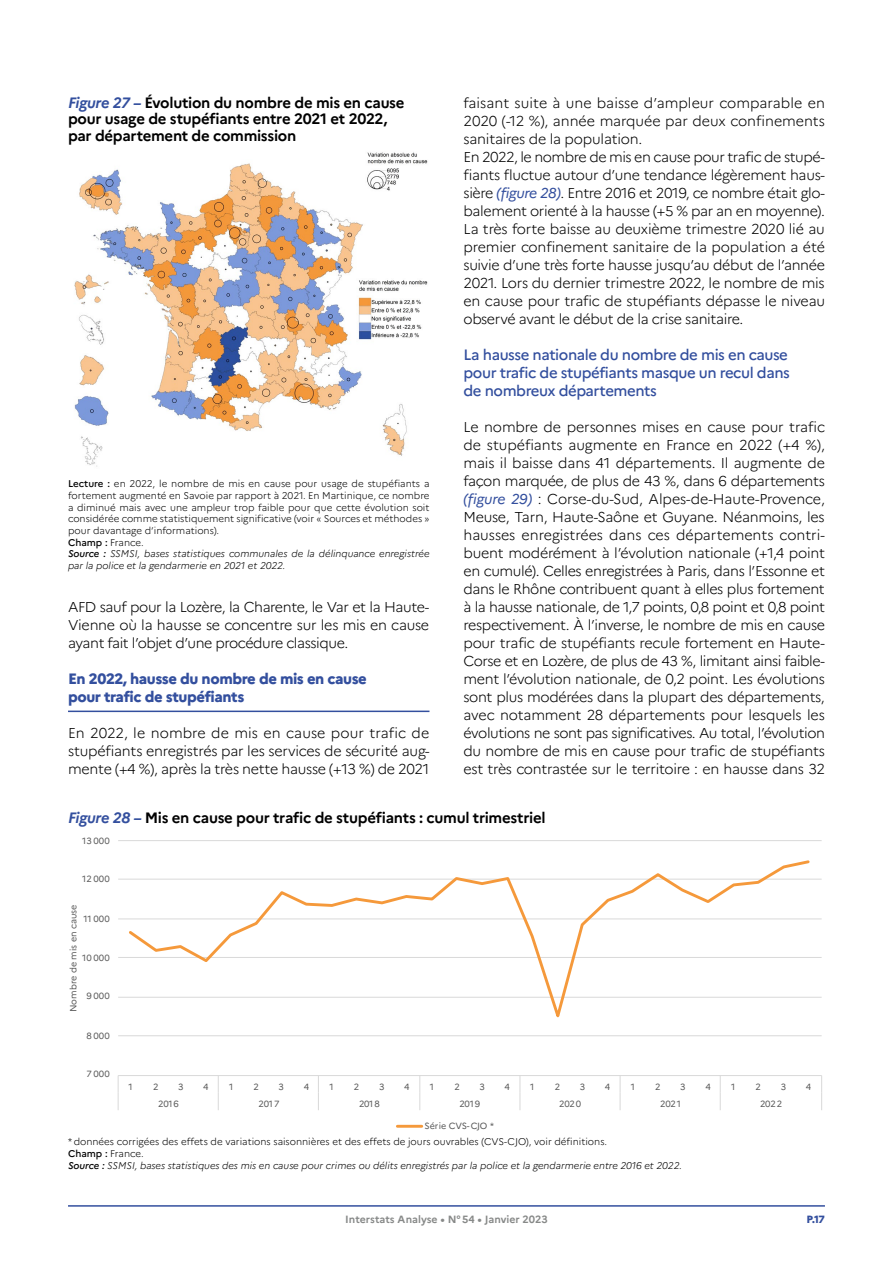
<style>
.page{position:relative;width:893px;height:1263px;background:#fff}
.page>*{position:absolute;margin:0;border:0;box-sizing:border-box;transform-origin:0 0}
.t1{font:700 15px/16.5px "Marianne";letter-spacing:-.02em;color:#000}
.t2{font:500 15px/18px "Marianne";letter-spacing:-.03em;color:#334f9e}
.t3{font:800 15px/18px "Marianne";letter-spacing:-.03em;color:#334f9e}
.t4{font:300 14.25px/18px "Marianne";letter-spacing:-.02em;color:#000;text-align:justify}
.t5{font:700 10.5px "Marianne";color:#878988}
.t6{font:800 10.5px "Marianne";color:#334f9e}
.t7{font:300 9.75px/11.7px "Marianne";color:#000}
.t8{font:9px "Marianne";color:#595959}
.t9{font:9px "Marianne";letter-spacing:-.02em;color:#595959}
.s1{font-style:italic;color:#334f9e}
.s2{font-weight:500}
.s3{font-weight:500;font-style:italic}
.s4{font-style:italic}
.s5{font-weight:400;font-style:italic;color:#334f9e}
</style>
<div class="page">
<hr style="left:68px;top:1205px;width:757px;height:2px;background:#334f9e">
<hr style="left:68px;top:711px;width:361px;height:1px;background:#334f9e">
<img style="left:74px;top:152px;width:354px;height:315px">
<hr style="left:118px;top:1035px;width:704px;height:1px;background:#d9d9d9">
<hr style="left:118px;top:997px;width:704px;height:1px;background:#d9d9d9">
<hr style="left:118px;top:957px;width:704px;height:1px;background:#d9d9d9">
<hr style="left:118px;top:918px;width:704px;height:1px;background:#d9d9d9">
<hr style="left:118px;top:879px;width:704px;height:1px;background:#d9d9d9">
<hr style="left:118px;top:840px;width:704px;height:1px;background:#d9d9d9">
<hr style="left:118px;top:1075px;width:704px;height:1px;background:#d9d9d9">
<svg style="left:118px;top:1076px;width:1px;height:34px"></svg>
<svg style="left:218px;top:1076px;width:1px;height:34px"></svg>
<svg style="left:318px;top:1076px;width:1px;height:34px"></svg>
<svg style="left:419px;top:1076px;width:1px;height:34px"></svg>
<svg style="left:519px;top:1076px;width:1px;height:34px"></svg>
<svg style="left:620px;top:1076px;width:1px;height:34px"></svg>
<svg style="left:720px;top:1076px;width:1px;height:34px"></svg>
<svg style="left:821px;top:1076px;width:1px;height:34px"></svg>
<svg style="left:126px;top:860px;width:686px;height:158px"></svg>
<hr style="left:397px;top:1125px;width:25px;height:3px;background:#f5993b">
<p class="t1" style="left:68px;top:94px;width:338px"><span class="s1">Figure 27 –</span> Évolution du nombre de mis en cause pour usage de stupéfiants entre 2021 et 2022, par département de commission</p>
<p class="t7" style="left:68px;top:478px;width:363px"><span class="s2">Lecture :</span> en 2022, le nombre de mis en cause pour usage de stupéfiants a fortement augmenté en Savoie par rapport à 2021. En Martinique, ce nombre a diminué mais avec une ampleur trop faible pour que cette évolution soit considérée comme statistiquement significative (voir « Sources et méthodes » pour davantage d’informations).<br><span class="s2">Champ :</span> France.<br><span class="s3">Source :</span> <span class="s4">SSMSI, bases statistiques communales de la délinquance enregistrée par la police et la gendarmerie en 2021 et 2022.</span></p>
<p class="t4" style="left:68px;top:598px;width:363px">AFD sauf pour la Lozère, la Charente, le Var et la Haute-Vienne où la hausse se concentre sur les mis en cause ayant fait l’objet d’une procédure classique.</p>
<p class="t3" style="left:68px;top:670px;width:300px">En 2022, hausse du nombre de mis en cause pour trafic de stupéfiants</p>
<p class="t4" style="left:68px;top:724px;width:363px">En 2022, le nombre de mis en cause pour trafic de stupéfiants enregistrés par les services de sécurité aug&shy;mente (+4 %), après la très nette hausse (+13 %) de 2021</p>
<p class="t4" style="left:463px;top:94px;width:363px;text-align:left">faisant suite à une baisse d’ampleur comparable en 2020 (-12 %), année marquée par deux confinements sanitaires de la population.<br>En 2022, le nombre de mis en cause pour trafic de stupé&shy;fiants fluctue autour d’une tendance légèrement haus&shy;sière <span class="s5">(figure 28)</span>. Entre 2016 et 2019, ce nombre était glo&shy;balement orienté à la hausse (+5 % par an en moyenne).<br>La très forte baisse au deuxième trimestre 2020 lié au premier confinement sanitaire de la population a été suivie d’une très forte hausse jusqu’au début de l’année 2021. Lors du dernier trimestre 2022, le nombre de mis en cause pour trafic de stupéfiants dépasse le niveau observé avant le début de la crise sanitaire.</p>
<p class="t2" style="left:463px;top:346px;width:328px">La hausse nationale du nombre de mis en cause pour trafic de stupéfiants masque un recul dans de nombreux départements</p>
<p class="t4" style="left:463px;top:418px;width:363px">Le nombre de personnes mises en cause pour trafic de stupéfiants augmente en France en 2022 (+4 %), mais il baisse dans 41 départements. Il augmente de façon marquée, de plus de 43 %, dans 6 départements <span class="s5">(figure 29)</span> : Corse-du-Sud, Alpes-de-Haute-Provence, Meuse, Tarn, Haute-Saône et Guyane. Néanmoins, les hausses enregistrées dans ces départements contri&shy;buent modérément à l’évolution nationale (+1,4 point en cumulé). Celles enregistrées à Paris, dans l’Essonne et dans le Rhône contribuent quant à elles plus fortement à la hausse nationale, de 1,7 points, 0,8 point et 0,8 point respectivement. À l’inverse, le nombre de mis en cause pour trafic de stupéfiants recule fortement en Haute-Corse et en Lozère, de plus de 43 %, limitant ainsi faible&shy;ment l’évolution nationale, de 0,2 point. Les évolutions sont plus modérées dans la plupart des départements, avec notamment 28 départements pour lesquels les évolutions ne sont pas significatives. Au total, l’évolution du nombre de mis en cause pour trafic de stupéfiants est très contrastée sur le territoire : en hausse dans 32</p>
<p class="t1" style="left:68px;top:809px;width:479px"><span class="s1">Figure 28 –</span> Mis en cause pour trafic de stupéfiants : cumul trimestriel</p>
<p class="t8" style="left:82px;top:835px;width:29px">13 000</p>
<p class="t8" style="left:82px;top:874px;width:29px">12 000</p>
<p class="t8" style="left:68px;top:1012px;width:109px;rotate:-90deg">Nombre de mis en cause</p>
<p class="t8" style="left:83px;top:913px;width:28px">11 000</p>
<p class="t8" style="left:82px;top:952px;width:29px">10 000</p>
<p class="t8" style="left:86px;top:990px;width:25px">9 000</p>
<p class="t8" style="left:86px;top:1030px;width:25px">8 000</p>
<p class="t8" style="left:86px;top:1069px;width:25px">7 000</p>
<p class="t8" style="left:129px;top:1081px;width:6px">1</p>
<p class="t8" style="left:153px;top:1081px;width:7px">2</p>
<p class="t8" style="left:178px;top:1081px;width:7px">3</p>
<p class="t8" style="left:203px;top:1081px;width:7px">4</p>
<p class="t8" style="left:229px;top:1081px;width:6px">1</p>
<p class="t8" style="left:253px;top:1081px;width:7px">2</p>
<p class="t8" style="left:279px;top:1081px;width:7px">3</p>
<p class="t8" style="left:304px;top:1081px;width:7px">4</p>
<p class="t8" style="left:329px;top:1081px;width:6px">1</p>
<p class="t8" style="left:354px;top:1081px;width:7px">2</p>
<p class="t8" style="left:379px;top:1081px;width:7px">3</p>
<p class="t8" style="left:404px;top:1081px;width:7px">4</p>
<p class="t8" style="left:430px;top:1081px;width:6px">1</p>
<p class="t8" style="left:454px;top:1081px;width:7px">2</p>
<p class="t8" style="left:479px;top:1081px;width:7px">3</p>
<p class="t8" style="left:505px;top:1081px;width:7px">4</p>
<p class="t8" style="left:530px;top:1081px;width:6px">1</p>
<p class="t8" style="left:555px;top:1081px;width:7px">2</p>
<p class="t8" style="left:580px;top:1081px;width:7px">3</p>
<p class="t8" style="left:605px;top:1081px;width:7px">4</p>
<p class="t8" style="left:631px;top:1081px;width:6px">1</p>
<p class="t8" style="left:655px;top:1081px;width:7px">2</p>
<p class="t8" style="left:680px;top:1081px;width:7px">3</p>
<p class="t8" style="left:705px;top:1081px;width:7px">4</p>
<p class="t8" style="left:731px;top:1081px;width:6px">1</p>
<p class="t8" style="left:756px;top:1081px;width:7px">2</p>
<p class="t8" style="left:781px;top:1081px;width:7px">3</p>
<p class="t8" style="left:806px;top:1081px;width:7px">4</p>
<p class="t8" style="left:158px;top:1098px;width:22px">2016</p>
<p class="t8" style="left:259px;top:1098px;width:22px">2017</p>
<p class="t8" style="left:359px;top:1098px;width:22px">2018</p>
<p class="t8" style="left:459px;top:1098px;width:22px">2019</p>
<p class="t8" style="left:559px;top:1098px;width:24px">2020</p>
<p class="t8" style="left:660px;top:1098px;width:22px">2021</p>
<p class="t8" style="left:760px;top:1098px;width:24px">2022</p>
<p class="t9" style="left:425px;top:1120px;width:71px">Série CVS-CJO *</p>
<p class="t7" style="left:68px;top:1136px;width:615px">* données corrigées des effets de variations saisonnières et des effets de jours ouvrables (CVS-CJO), voir définitions.<br><span class="s2">Champ :</span> France.<br><span class="s3">Source :</span> <span class="s4">SSMSI, bases statistiques des mis en cause pour crimes ou délits enregistrés par la police et la gendarmerie entre 2016 et 2022.</span></p>
<p class="t5" style="left:345px;top:1212px;width:204px">Interstats Analyse • n°54 • Janvier 2023</p>
<p class="t6" style="left:806px;top:1212px;width:20px">P.17</p>
</div>
